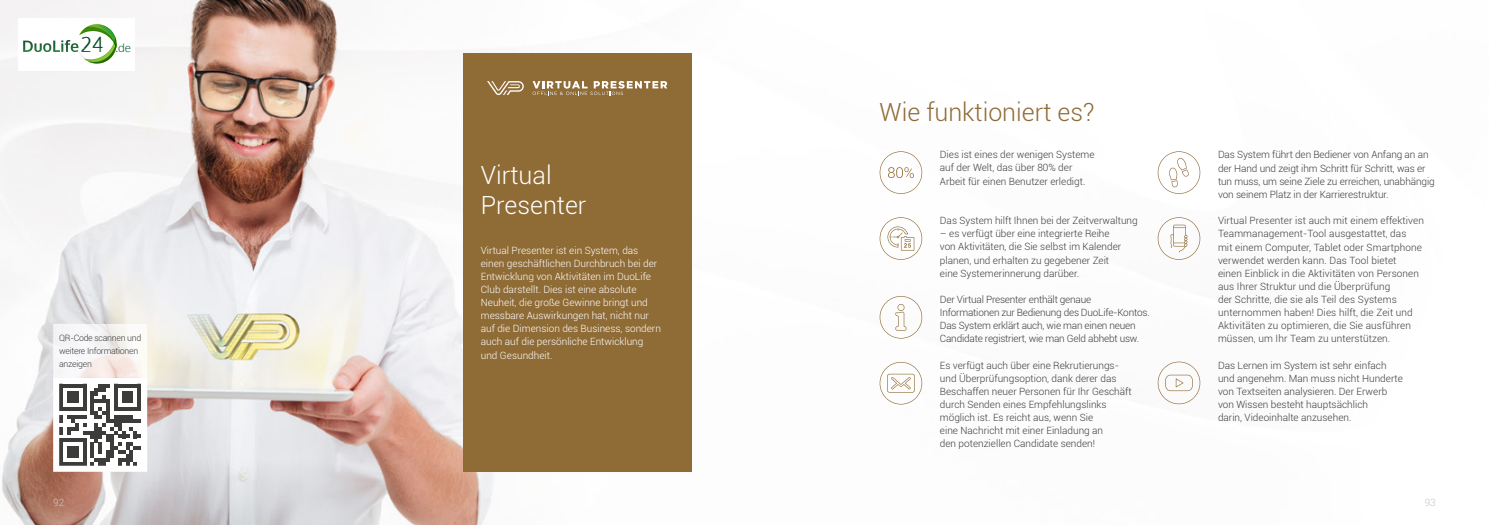
<style>
.page{position:relative;width:1489px;height:525px;background:#fff}
.page>*{position:absolute;margin:0;border:0;box-sizing:border-box;transform-origin:0 0}
.t1{font:300 25px "Roboto";color:#8f6b36}
.t2{font:300 25px/30px "Roboto";color:#fff}
.t3{font:300 11.62px "Oxygen";color:#0c6638}
.t4{font:300 10px/13px "Roboto";color:#3c3c3b}
.t5{font:300 10px/13px "Roboto";color:#fff}
.t6{font:300 10px/13px "Roboto";letter-spacing:-.02em;color:#3c3c3b}
.t7{font:300 10px "Roboto";color:#c6c6c6}
.t8{font:300 8.75px/13.1px "Roboto";letter-spacing:-.03em;color:#3c3c3b}
.s1{font-size:20.25px}
</style>
<div class="page">
<img style="left:0;top:0;width:692px;height:524px">
<img style="left:53px;top:324px;width:94px;height:53px">
<svg style="left:53px;top:377px;width:94px;height:94px"></svg>
<div style="left:463px;top:53px;width:228px;height:418px;background:#8f6b36"></div>
<svg style="left:532px;top:81px;width:135px;height:14px"></svg>
<img style="left:487px;top:81px;width:36px;height:11px">
<svg style="left:879px;top:362px;width:43px;height:42px"></svg>
<svg style="left:879px;top:151px;width:43px;height:43px"></svg>
<svg style="left:879px;top:217px;width:43px;height:43px"></svg>
<svg style="left:1157px;top:361px;width:43px;height:43px"></svg>
<svg style="left:1157px;top:217px;width:43px;height:43px"></svg>
<svg style="left:1157px;top:151px;width:43px;height:43px"></svg>
<svg style="left:879px;top:296px;width:43px;height:42px"></svg>
<img style="left:491px;top:81px;width:29px;height:14px">
<div style="left:18px;top:18px;width:117px;height:52px;background:#fff"></div>
<svg style="left:23px;top:24px;width:93px;height:39px"></svg>
<p class="t3" style="left:80px;top:40px;width:52px"><span class="s1">24</span> .de</p>
<p class="t8" style="left:59px;top:331px;width:83px">QR-Code scannen und weitere Informationen anzeigen</p>
<p class="t7" style="left:53px;top:495px;width:13px">92</p>
<h1 class="t2" style="left:481px;top:159px;width:107px">Virtual<br>Presenter</h1>
<p class="t5" style="left:481px;top:243px;width:182px">Virtual Presenter ist ein System, das einen geschäftlichen Durchbruch bei der Entwicklung von Aktivitäten im DuoLife Club darstellt. Dies ist eine absolute Neuheit, die große Gewinne bringt und messbare Auswirkungen hat, nicht nur auf die Dimension des Business, sondern auch auf die persönliche Entwicklung und Gesundheit.</p>
<h1 class="t1" style="left:879px;top:95px;width:216px">Wie funktioniert es?</h1>
<p class="t4" style="left:939px;top:148px;width:156px">Dies ist eines der wenigen Systeme auf der Welt, das über 80% der<br>Arbeit für einen Benutzer erledigt.</p>
<p class="t4" style="left:939px;top:214px;width:199px">Das System hilft Ihnen bei der Zeitverwaltung</p>
<p class="t4" style="left:939px;top:227px;width:183px">– es verfügt über eine integrierte Reihe von Aktivitäten, die Sie selbst im Kalender planen, und erhalten zu gegebener Zeit eine Systemerinnerung darüber.</p>
<p class="t6" style="left:939px;top:292px;width:211px">Der Virtual Presenter enthält genaue Informationen zur Bedienung des DuoLife-Kontos.<br>Das System erklärt auch, wie man einen neuen Candidate registriert, wie man Geld abhebt usw.</p>
<p class="t4" style="left:939px;top:358px;width:193px">Es verfügt auch über eine Rekrutierungs&shy;und Überprüfungsoption, dank derer das Beschaffen neuer Personen für Ihr Geschäft durch Senden eines Empfehlungslinks möglich ist. Es reicht aus, wenn Sie<br>eine Nachricht mit einer Einladung an<br>den potenziellen Candidate senden!</p>
<p class="t4" style="left:1217px;top:148px;width:218px">Das System führt den Bediener von Anfang an an der Hand und zeigt ihm Schritt für Schritt, was er tun muss, um seine Ziele zu erreichen, unabhängig von seinem Platz in der Karrierestruktur.</p>
<p class="t4" style="left:1217px;top:214px;width:207px">Virtual Presenter ist auch mit einem effektiven Teammanagement-Tool ausgestattet, das<br>mit einem Computer, Tablet oder Smartphone verwendet werden kann. Das Tool bietet<br>einen Einblick in die Aktivitäten von Personen aus Ihrer Struktur und die Überprüfung<br>der Schritte, die sie als Teil des Systems unternommen haben! Dies hilft, die Zeit und Aktivitäten zu optimieren, die Sie ausführen müssen, um Ihr Team zu unterstützen.</p>
<p class="t4" style="left:1217px;top:358px;width:186px">Das Lernen im System ist sehr einfach und angenehm. Man muss nicht Hunderte von Textseiten analysieren. Der Erwerb von Wissen besteht hauptsächlich<br>darin, Videoinhalte anzusehen.</p>
<p class="t7" style="left:1424px;top:495px;width:13px">93</p>
</div>
